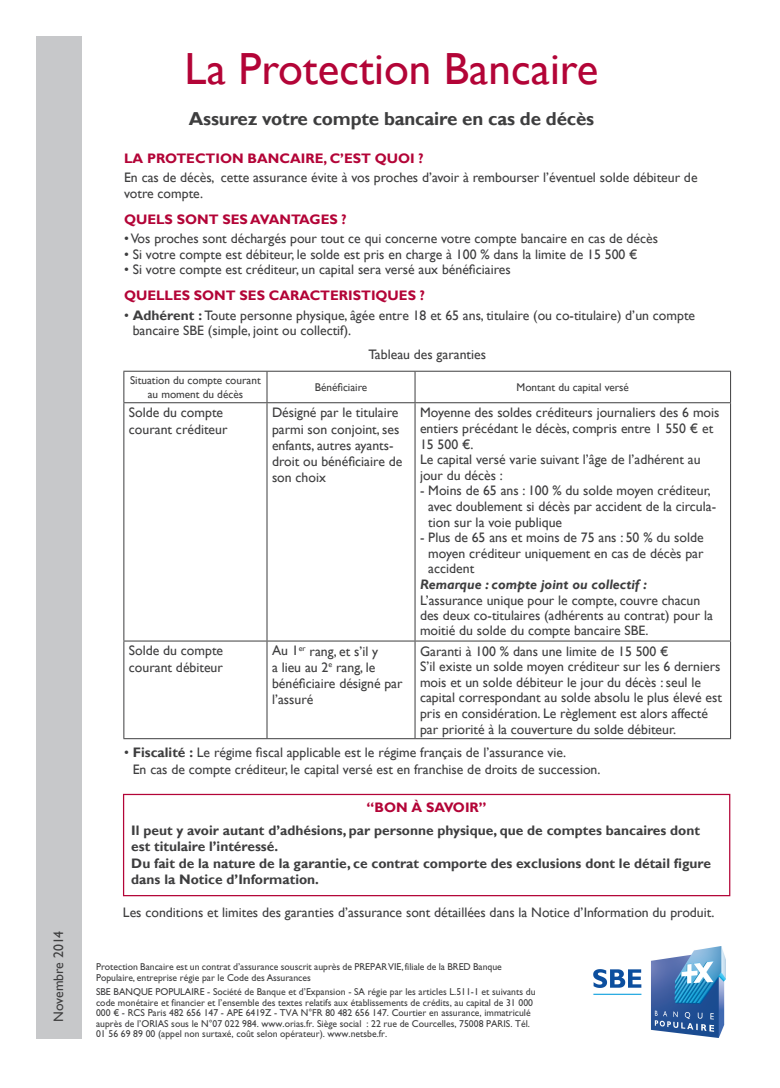
<style>
.page{position:relative;width:780px;height:1088px;background:#fff}
.page>*{position:absolute;margin:0;border:0;box-sizing:border-box;transform-origin:0 0}
.t1{font:45px "Gill Sans";color:#b30437}
.t2{font:700 18.75px "Gill Sans";letter-spacing:-.01em;color:#3e3e3f}
.t3{font:13.75px/15.6px "Gill Sans";color:#3e3e3f}
.t4{font:700 13.75px/16.2px "Gill Sans";color:#3e3e3f}
.t5{font:700 13.75px "Gill Sans";color:#b30437}
.t6{font:italic 700 13.75px "Gill Sans";color:#3e3e3f}
.t7{font:11.25px/13.8px "Gill Sans";color:#3e3e3f;text-align:center}
.t8{font:10px/10.6px "Gill Sans Std";color:#3e3e3f}
.s1{font-weight:700}
.s2{font-family:"Gill Sans Std"}
</style>
<div class="page">
<div style="left:36px;top:36px;width:45px;height:1002px;background:#c7c8ca"></div>
<hr style="left:123px;top:371px;width:144px;height:1px;background:#3e3e3f">
<hr style="left:123px;top:372px;width:1px;height:30px;background:#3e3e3f">
<hr style="left:267px;top:371px;width:148px;height:1px;background:#3e3e3f">
<hr style="left:266px;top:372px;width:1px;height:30px;background:#3e3e3f">
<hr style="left:415px;top:371px;width:316px;height:1px;background:#3e3e3f">
<hr style="left:414px;top:372px;width:1px;height:30px;background:#3e3e3f">
<hr style="left:730px;top:372px;width:1px;height:30px;background:#3e3e3f">
<hr style="left:123px;top:402px;width:144px;height:1px;background:#3e3e3f">
<hr style="left:123px;top:403px;width:1px;height:237px;background:#3e3e3f">
<hr style="left:267px;top:402px;width:148px;height:1px;background:#3e3e3f">
<hr style="left:266px;top:403px;width:1px;height:237px;background:#3e3e3f">
<hr style="left:415px;top:402px;width:316px;height:1px;background:#3e3e3f">
<hr style="left:414px;top:403px;width:1px;height:237px;background:#3e3e3f">
<hr style="left:730px;top:403px;width:1px;height:237px;background:#3e3e3f">
<hr style="left:123px;top:640px;width:144px;height:1px;background:#3e3e3f">
<hr style="left:123px;top:641px;width:1px;height:97px;background:#3e3e3f">
<hr style="left:267px;top:640px;width:148px;height:1px;background:#3e3e3f">
<hr style="left:266px;top:641px;width:1px;height:97px;background:#3e3e3f">
<hr style="left:415px;top:640px;width:316px;height:1px;background:#3e3e3f">
<hr style="left:414px;top:641px;width:1px;height:97px;background:#3e3e3f">
<hr style="left:730px;top:641px;width:1px;height:97px;background:#3e3e3f">
<hr style="left:123px;top:738px;width:144px;height:1px;background:#3e3e3f">
<hr style="left:267px;top:738px;width:148px;height:1px;background:#3e3e3f">
<hr style="left:415px;top:738px;width:316px;height:1px;background:#3e3e3f">
<div style="left:123px;top:794px;width:607px;height:102px;border:1px solid #b30437"></div>
<img style="left:593px;top:947px;width:132px;height:90px">
<p class="t3" style="left:51px;top:1022px;width:93px;rotate:-90deg">Novembre 2014</p>
<h1 class="t1" style="left:185px;top:43px;width:415px">La Protection Bancaire</h1>
<h2 class="t2" style="left:189px;top:107px;width:407px">Assurez votre compte bancaire en cas de décès</h2>
<p class="t5" style="left:124px;top:150px;width:301px">La protection bancaire, C’EST QUOI ?</p>
<p class="t3" style="left:124px;top:170px;width:575px">En cas de décès, cette assurance évite à vos proches d’avoir à rembourser l’éventuel solde débiteur de votre compte.</p>
<p class="t5" style="left:124px;top:211px;width:73px">QUELS SONT</p>
<p class="t5" style="left:222px;top:211px;width:126px">SES AVANTAGES ?</p>
<p class="t3" style="left:124px;top:231px;width:535px">• Vos proches sont déchargés pour tout ce qui concerne votre compte bancaire en cas de décès</p>
<p class="t3" style="left:124px;top:246px;width:515px">• Si votre compte est débiteur, le solde est pris en charge à 100 % dans la limite de 15 500 €</p>
<p class="t3" style="left:124px;top:262px;width:388px">• Si votre compte est créditeur, un capital sera versé aux bénéficiaires</p>
<p class="t5" style="left:124px;top:288px;width:90px">QUELLES SONT</p>
<p class="t5" style="left:240px;top:288px;width:80px">SES CARACTERI</p>
<p class="t5" style="left:353px;top:288px;width:74px">STIQUES ?</p>
<p class="t3" style="left:133px;top:307px;width:564px;text-indent:-9px">• <span class="s1">Adhérent :</span> Toute personne physique, âgée entre 18 et 65 ans, titulaire (ou co-titulaire) d’un compte bancaire <span class="s2">SBE</span> (simple, joint ou collectif).</p>
<p class="t3" style="left:368px;top:346px;width:119px">Tableau des garanties</p>
<p class="t7" style="left:130px;top:373px;width:132px">Situation du compte courant au moment du décès</p>
<p class="t7" style="left:314px;top:380px;width:54px">Bénéficiaire</p>
<p class="t7" style="left:516px;top:380px;width:114px">Montant du capital versé</p>
<p class="t3" style="left:129px;top:405px;width:100px;line-height:16.2px">Solde du compte courant créditeur</p>
<p class="t3" style="left:272px;top:405px;width:132px;line-height:16.2px">Désigné par le titulaire parmi son conjoint, ses enfants, autres ayants&shy;droit ou bénéficiaire de son choix</p>
<p class="t3" style="left:420px;top:405px;width:301px">Moyenne des soldes créditeurs journaliers des 6 mois entiers précédant le décès, compris entre 1 550 € et 15 500 €.<br>Le capital versé varie suivant l’âge de l’adhérent au jour du décès :</p>
<p class="t3" style="left:428px;top:483px;width:289px;text-indent:-8px">- Moins de 65 ans : 100 % du solde moyen créditeur, avec doublement si décès par accident de la circula&shy;tion sur la voie publique</p>
<p class="t3" style="left:428px;top:530px;width:277px;text-align:justify;text-indent:-8px">- Plus de 65 ans et moins de 75 ans : 50 % du solde moyen créditeur uniquement en cas de décès par accident</p>
<p class="t6" style="left:420px;top:576px;width:228px">Remarque : compte joint ou collectif :</p>
<p class="t3" style="left:420px;top:592px;width:294px">L’assurance unique pour le compte, couvre chacun des deux co-titulaires (adhérents au contrat) pour la moitié du solde du compte bancaire <span class="s2">SBE.</span></p>
<p class="t3" style="left:129px;top:643px;width:96px;line-height:16.2px">Solde du compte courant débiteur</p>
<p class="t3" style="left:272px;top:643px;width:132px;line-height:16.2px">Au 1<sup>er</sup> rang, et s’il y<br>a lieu au 2<sup>e</sup> rang, le bénéficiaire désigné par l’assuré</p>
<p class="t3" style="left:420px;top:643px;width:303px">Garanti à 100 % dans une limite de 15 500 €<br>S’il existe un solde moyen créditeur sur les 6 derniers mois et un solde débiteur le jour du décès : seul le capital correspondant au solde absolu le plus élevé est pris en considération. Le règlement est alors affecté par priorité à la couverture du solde débiteur.</p>
<p class="t3" style="left:133px;top:745px;width:469px;line-height:16.2px;text-indent:-9px">• <span class="s1">Fiscalité :</span> Le régime fiscal applicable est le régime français de l’assurance vie.<br>En cas de compte créditeur, le capital versé est en franchise de droits de succession.</p>
<p class="t5" style="left:366px;top:799px;width:70px">“Bon à sav</p>
<p class="t5" style="left:453px;top:799px;width:35px">oir”</p>
<p class="t4" style="left:131px;top:822px;width:581px">I l peut y avoir autant d’adhésions, par personne physique, que de comptes bancaires dont est titulaire l’intéressé.<br>Du fait de la nature de la garantie, ce contrat comporte des exclusions dont le détail figure dans la Notice d’I nformation.</p>
<p class="t3" style="left:123px;top:904px;width:593px">Les conditions et limites des garanties d’assurance sont détaillées dans la Notice d’Information du produit.</p>
<p class="t8" style="left:96px;top:961px;width:407px">Protection Bancaire est un contrat d’assurance souscrit auprès de PREPAR VIE, filiale de la BRED Banque<br>Populaire, entreprise régie par le Code des Assurances</p>
<p class="t8" style="left:96px;top:986px;width:441px">SBE BANQUE POPULAIRE - Société de Banque et d’Expansion - SA régie par les articles L.511-1 et suivants du code monétaire et financier et l’ensemble des textes relatifs aux établissements de crédits, au capital de 31 000<br>000 € - RCS Paris 482 656 147 - APE 6419Z - TVA N°FR 80 482 656 147. Courtier en assurance, immatriculé auprès de l’ORIAS sous le N°07 022 984. www.orias.fr. Siège social : 22 rue de Courcelles, 75008 PARIS. Tél.<br>01 56 69 89 00 (appel non surtaxé, coût selon opérateur). www.netsbe.fr.</p>
</div>
